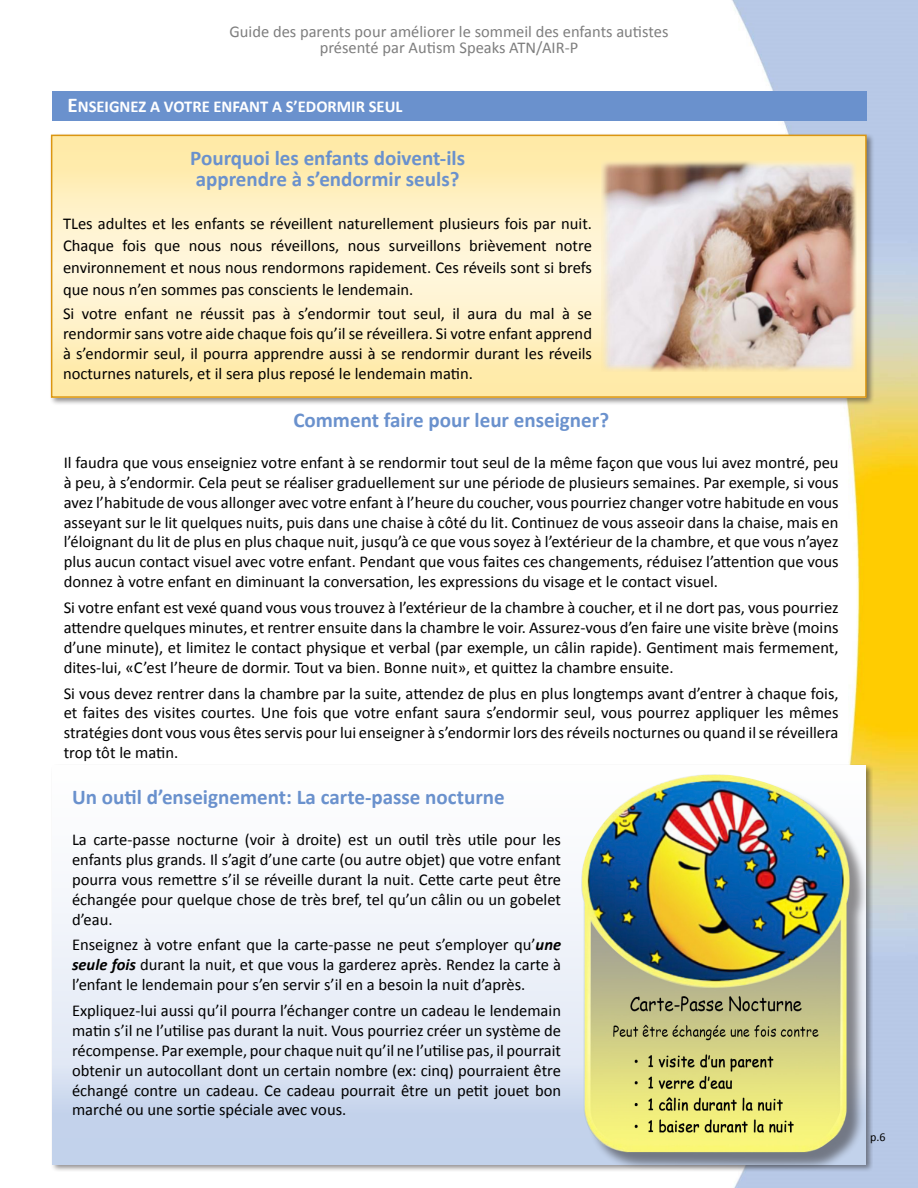
<style>
.page{position:relative;width:918px;height:1188px;background:#fff}
.page>*{position:absolute;margin:0;border:0;box-sizing:border-box;transform-origin:0 0}
.Paragraph_Style32{font:700 21px/21px "Calibri";color:#6a91cd}
.Paragraph_Style23{font:700 21px "Calibri";color:#6a91cd}
.Paragraph_Style33{font:700 21px "Calibri";color:#6a91cd}
.Paragraph_Style6{font:16.5px/19.8px "Calibri";color:#000;text-align:justify}
.Paragraph_Style1{font:16.5px/19.8px "Calibri";color:#000;text-align:justify}
.Paragraph_Style16{font:16.5px/19.8px "Calibri";color:#000;text-align:justify}
.Paragraph_Style6-2{font:16.5px "Calibri";color:#7e7e7e}
.Paragraph_Style1-2{font:700 16.5px "Calibri";color:#fff}
.Paragraph_Style1-3{font:12px "Calibri";color:#000}
.s1{font-size:21px}
.s2{font-weight:700;font-style:italic}
</style>
<div class="page">
<img style="left:52px;top:0;width:866px;height:1188px">
<div style="left:52px;top:92px;width:814px;height:29px;background:#6a91cd"></div>
<div style="left:49px;top:133px;width:826px;height:273px;background:#231f20;opacity:.5"></div>
<svg style="left:54px;top:138px;width:810px;height:257px;background:#ffefc0"></svg>
<div style="left:51px;top:135px;width:816px;height:263px;border:2px solid #db9611"></div>
<div style="left:50px;top:763px;width:823px;height:410px;background:#231f20;opacity:.5"></div>
<div style="left:52px;top:765px;width:813px;height:399px;background:linear-gradient(to bottom,#fff,#c8d6ed)"></div>
<img style="left:601px;top:160px;width:256px;height:212px">
<div style="left:584px;top:776px;width:284px;height:395px;background:#231f20;opacity:.5"></div>
<img style="left:582px;top:774px;width:268px;height:379px">
<p class="Paragraph_Style6-2" style="left:230px;top:21px;width:440px">Guide des parents pour améliorer le sommeil des enfants autistes</p>
<p class="Paragraph_Style6-2" style="left:320px;top:37px;width:260px">présenté par Autism Speaks ATN/AIR-P</p>
<p class="Paragraph_Style1-2" style="left:68px;top:96px;width:337px"><span class="s1">E</span>NSEIGNEZ A VOTRE ENFANT A S’EDORMIR SEUL</p>
<p class="Paragraph_Style32" style="left:190px;top:148px;width:276px">Pourquoi les enfants doivent-ils apprendre à s’endormir seuls?</p>
<p class="Paragraph_Style6" style="left:63px;top:213px;width:531px;line-height:21.9px">TLes adultes et les enfants se réveillent naturellement plusieurs fois par nuit.<br>Chaque fois que nous nous réveillons, nous surveillons brièvement notre environnement et nous nous rendormons rapidement. Ces réveils sont si brefs que nous n’en sommes pas conscients le lendemain.</p>
<p class="Paragraph_Style16" style="left:63px;top:304px;width:531px">Si votre enfant ne réussit pas à s’endormir tout seul, il aura du mal à se rendormir sans votre aide chaque fois qu’il se réveillera. Si votre enfant apprend à s’endormir seul, il pourra apprendre aussi à se rendormir durant les réveils nocturnes naturels, et il sera plus reposé le lendemain matin.</p>
<p class="Paragraph_Style33" style="left:293px;top:407px;width:317px">Comment faire pour leur enseigner?</p>
<p class="Paragraph_Style6" style="left:64px;top:453px;width:776px">Il faudra que vous enseigniez votre enfant à se rendormir tout seul de la même façon que vous lui avez montré, peu à peu, à s’endormir. Cela peut se réaliser graduellement sur une période de plusieurs semaines. Par exemple, si vous avez l’habitude de vous allonger avec votre enfant à l’heure du coucher, vous pourriez changer votre habitude en vous asseyant sur le lit quelques nuits, puis dans une chaise à côté du lit. Continuez de vous asseoir dans la chaise, mais en l’éloignant du lit de plus en plus chaque nuit, jusqu’à ce que vous soyez à l’extérieur de la chambre, et que vous n’ayez plus aucun contact visuel avec votre enfant. Pendant que vous faites ces changements, réduisez l’attention que vous donnez à votre enfant en diminuant la conversation, les expressions du visage et le contact visuel.</p>
<p class="Paragraph_Style6" style="left:64px;top:598px;width:776px">Si votre enfant est vexé quand vous vous trouvez à l’extérieur de la chambre à coucher, et il ne dort pas, vous pourriez attendre quelques minutes, et rentrer ensuite dans la chambre le voir. Assurez-vous d’en faire une visite brève (moins d’une minute), et limitez le contact physique et verbal (par exemple, un câlin rapide). Gentiment mais fermement, dites-lui, «C’est l’heure de dormir. Tout va bien. Bonne nuit», et quittez la chambre ensuite.</p>
<p class="Paragraph_Style1" style="left:64px;top:683px;width:776px">Si vous devez rentrer dans la chambre par la suite, attendez de plus en plus longtemps avant d’entrer à chaque fois, et faites des visites courtes. Une fois que votre enfant saura s’endormir seul, vous pourrez appliquer les mêmes stratégies dont vous vous êtes servis pour lui enseigner à s’endormir lors des réveils nocturnes ou quand il se réveillera trop tôt le matin.</p>
<p class="Paragraph_Style23" style="left:72px;top:784px;width:434px">Un outil d’enseignement: La carte-passe nocturne</p>
<p class="Paragraph_Style6" style="left:72px;top:830px;width:491px">La carte-passe nocturne (voir à droite) est un outil très utile pour les enfants plus grands. Il s’agit d’une carte (ou autre objet) que votre enfant pourra vous remettre s’il se réveille durant la nuit. Cette carte peut être échangée pour quelque chose de très bref, tel qu’un câlin ou un gobelet d’eau.</p>
<p class="Paragraph_Style6" style="left:72px;top:935px;width:491px">Enseignez à votre enfant que la carte-passe ne peut s’employer qu’<span class="s2">une seule fois</span> durant la nuit, et que vous la garderez après. Rendez la carte à l’enfant le lendemain pour s’en servir s’il en a besoin la nuit d’après.</p>
<p class="Paragraph_Style1" style="left:72px;top:1001px;width:491px">Expliquez-lui aussi qu’il pourra l’échanger contre un cadeau le lendemain matin s’il ne l’utilise pas durant la nuit. Vous pourriez créer un système de récompense. Par exemple, pour chaque nuit qu’il ne l’utilise pas, il pourrait obtenir un autocollant dont un certain nombre (ex: cinq) pourraient être échangé contre un cadeau. Ce cadeau pourrait être un petit jouet bon marché ou une sortie spéciale avec vous.</p>
<p class="Paragraph_Style1-3" style="left:870px;top:1130px;width:17px">p.6</p>
</div>
